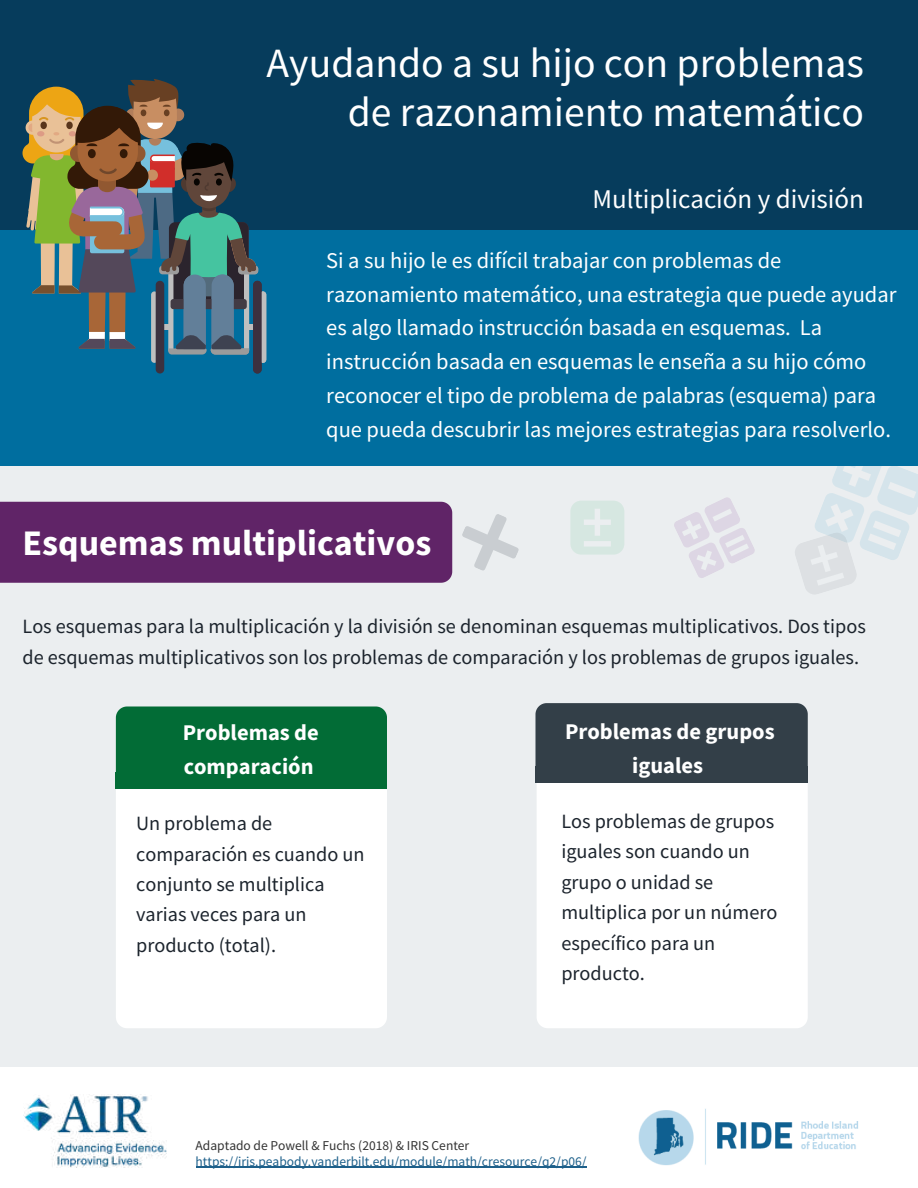
<style>
.page{position:relative;width:918px;height:1188px;background:#ebeef0}
.page>*{position:absolute;margin:0;border:0;box-sizing:border-box;transform-origin:0 0}
.t1{font:41.7px/49.5px "Source Sans Pro";color:#fff;text-align:right}
.t2{font:700 36px "Source Sans Pro";color:#fff}
.t3{font:27px "Source Sans Pro";color:#fff}
.t4{font:22.5px/33.8px "Source Sans Pro";color:#fff}
.t5{font:700 22.5px/33.8px "Source Sans Pro";color:#fff}
.t6{font:20.25px/30.3px "Source Sans Pro";color:#1c242d}
.t7{font:13.5px "Source Sans Pro";color:#1c5f8a}
.t8{font:13.5px "Source Sans Pro";color:#333}
</style>
<div class="page">
<div style="left:0;top:206px;width:918px;height:260px;background:#006e9f"></div>
<div style="left:116px;top:789px;width:271px;height:239px;background:#fff"></div>
<div style="left:0;top:1068px;width:918px;height:120px;background:#fff"></div>
<div style="left:537px;top:783px;width:271px;height:245px;background:#fff"></div>
<div style="left:0;top:0;width:918px;height:229px;background:#063c5c"></div>
<svg style="left:22px;top:79px;width:244px;height:295px"></svg>
<svg style="left:462px;top:514px;width:57px;height:57px"></svg>
<svg style="left:674px;top:497px;width:81px;height:81px"></svg>
<svg style="left:570px;top:501px;width:54px;height:54px"></svg>
<div style="left:0;top:502px;width:452px;height:81px;background:#602467"></div>
<svg style="left:795px;top:466px;width:123px;height:128px"></svg>
<div style="left:116px;top:772px;width:271px;height:17px;background:#026c36"></div>
<img style="left:24px;top:1095px;width:142px;height:73px">
<img style="left:638px;top:1108px;width:220px;height:58px">
<div style="left:116px;top:706px;width:271px;height:66px;background:#026c36"></div>
<div style="left:536px;top:703px;width:272px;height:80px;background:#333f48"></div>
<hr style="left:196px;top:1167px;width:391px;height:1px;background:#1c5f8a">
<h1 class="t1" style="left:267px;top:38px;width:599px">Ayudando a su hijo con problemas de razonamiento matemático</h1>
<h1 class="t3" style="left:593px;top:182px;width:273px">Multiplicación y división</h1>
<p class="t4" style="left:326px;top:243px;width:572px">Si a su hijo le es difícil trabajar con problemas de razonamiento matemático, una estrategia que puede ayudar es algo llamado instrucción basada en esquemas. La instrucción basada en esquemas le enseña a su hijo cómo reconocer el tipo de problema de palabras (esquema) para que pueda descubrir las mejores estrategias para resolverlo.</p>
<h2 class="t2" style="left:22px;top:518px;width:410px">Esquemas multiplicativos</h2>
<p class="t6" style="left:22px;top:611px;width:845px">Los esquemas para la multiplicación y la división se denominan esquemas multiplicativos. Dos tipos de esquemas multiplicativos son los problemas de comparación y los problemas de grupos iguales.</p>
<h3 class="t5" style="left:183px;top:716px;width:137px">Problemas de comparación</h3>
<h3 class="t5" style="left:565px;top:714px;width:211px;text-align:center">Problemas de grupos iguales</h3>
<p class="t6" style="left:136px;top:808px;width:230px">Un problema de comparación es cuando un conjunto se multiplica varias veces para un producto (total).</p>
<p class="t6" style="left:561px;top:806px;width:218px">Los problemas de grupos iguales son cuando un grupo o unidad se multiplica por un número específico para un producto.</p>
<p class="t8" style="left:196px;top:1137px;width:275px">Adaptado de Powell &amp; Fuchs (2018) &amp; IRIS Center</p>
<p class="t7" style="left:196px;top:1152px;width:393px">https://iris.peabody.vanderbilt.edu/module/math/cresource/q2/p06/</p>
</div>
